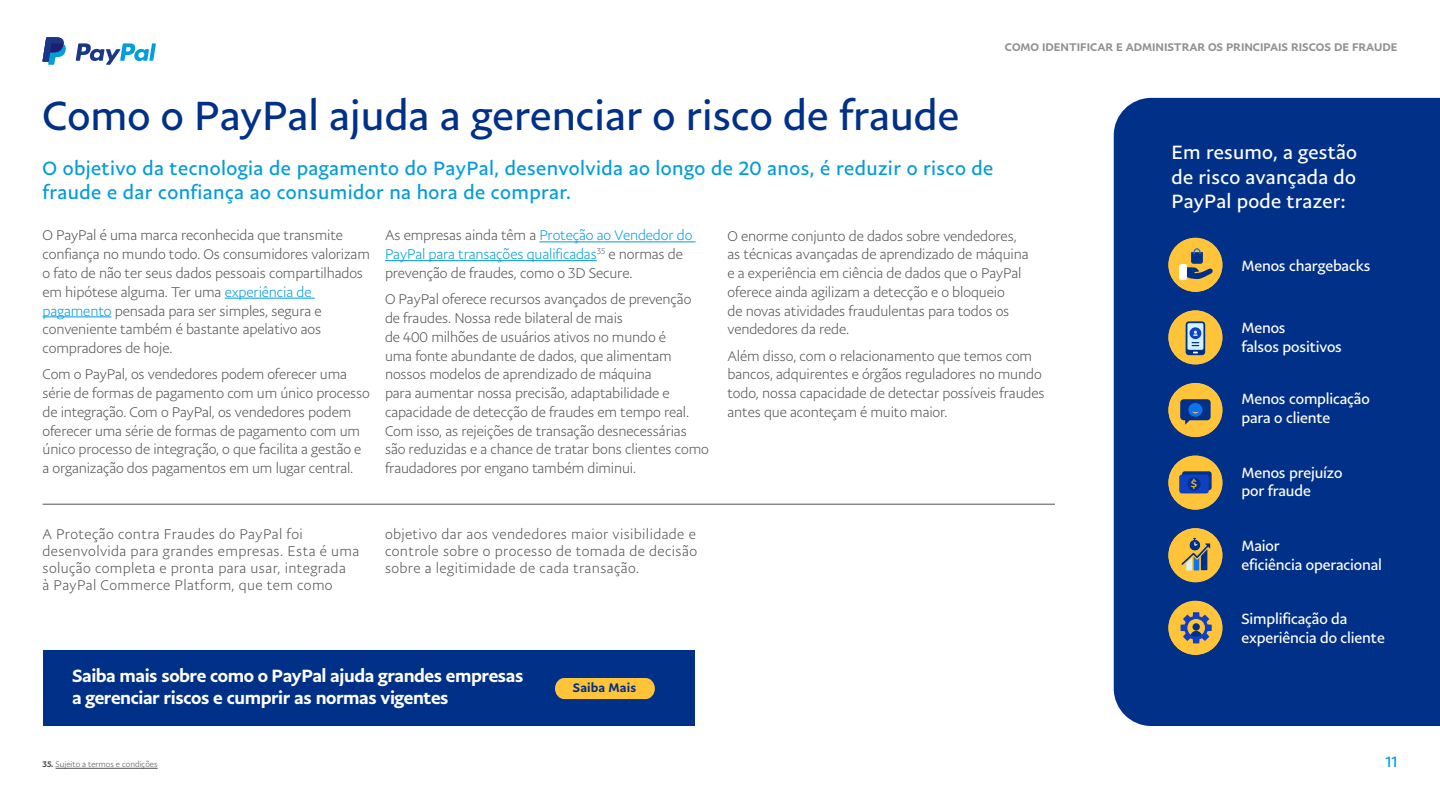
<style>
.page{position:relative;width:1440px;height:810px;background:#fff}
.page>*{position:absolute;margin:0;border:0;box-sizing:border-box;transform-origin:0 0}
.t1{font:41.25px "Pay Pal Sans Big";color:#003087}
.t2{font:19.5px/24.8px "Pay Pal Sans Big";letter-spacing:.02em;color:#009cde}
.t3{font:19.5px/24.8px "Pay Pal Sans Big";letter-spacing:.01em;color:#fff;text-align:justify}
.t4{font:500 18px/21.8px "Pay Pal Sans Big";letter-spacing:-.025em;color:#fff}
.t5{font:15px/18.8px "Pay Pal Sans Big";letter-spacing:-.01em;color:#fff}
.t6{font:15px "Pay Pal Sans Big";color:#009cde}
.t7{font:300 14.25px/18.8px "Pay Pal Sans Big";letter-spacing:-.01em;color:#515354}
.t8{font:300 14.25px/17.1px "Pay Pal Sans Big";letter-spacing:.025em;color:#515354}
.t9{font:500 12.52px "Pay Pal Sans Big";letter-spacing:.01em;color:#003087}
.t10{font:12.3px "Pay Pal Sans Big";color:#ffc43a}
.t11{font:500 11.25px "Pay Pal Sans Big";color:#909191}
.t12{font:300 8.25px "Pay Pal Sans Big";color:#515354}
.s1{color:#009cde}
.s2{font-weight:500}
</style>
<div class="page">
<svg style="left:76px;top:43px;width:80px;height:22px"></svg>
<svg style="left:43px;top:37px;width:23px;height:28px"></svg>
<div style="left:1114px;top:98px;width:326px;height:628px;background:#003087"></div>
<hr style="left:225px;top:298px;width:90px;height:1px;background:#009cde">
<hr style="left:43px;top:317px;width:68px;height:1px;background:#009cde">
<hr style="left:43px;top:504px;width:1012px;height:1px;background:#515354">
<hr style="left:539px;top:242px;width:157px;height:1px;background:#009cde">
<hr style="left:385px;top:260px;width:212px;height:1px;background:#009cde">
<div style="left:1168px;top:238px;width:54px;height:54px;background:#ffc43a;border-radius:50%"></div>
<div style="left:1180px;top:265px;width:6px;height:15px;background:#fff"></div>
<div style="left:1179px;top:264px;width:8px;height:16px;border:1px solid #fff"></div>
<svg style="left:1184px;top:248px;width:29px;height:31px"></svg>
<div style="left:1168px;top:310px;width:54px;height:54px;background:#ffc43a;border-radius:50%"></div>
<svg style="left:1186px;top:321px;width:19px;height:34px"></svg>
<svg style="left:1187px;top:323px;width:16px;height:27px"></svg>
<div style="left:1190px;top:327px;width:11px;height:12px;background:#0f40c2;border-radius:50%"></div>
<svg style="left:1193px;top:330px;width:5px;height:6px"></svg>
<svg style="left:1192px;top:342px;width:7px;height:4px"></svg>
<div style="left:1168px;top:383px;width:54px;height:54px;background:#ffc43a;border-radius:50%"></div>
<svg style="left:1180px;top:399px;width:31px;height:26px"></svg>
<div style="left:1168px;top:456px;width:54px;height:54px;background:#ffc43a;border-radius:50%"></div>
<div style="left:1182px;top:471px;width:30px;height:19px;background:linear-gradient(to right,#003087,#003088);border-radius:3px"></div>
<div style="left:1179px;top:475px;width:30px;height:18px;background:#0f40c2;border-radius:3px"></div>
<div style="left:1187px;top:477px;width:14px;height:14px;background:#003087;border-radius:50%"></div>
<div style="left:1168px;top:528px;width:54px;height:54px;background:#ffc43a;border-radius:50%"></div>
<svg style="left:1181px;top:538px;width:29px;height:32px"></svg>
<div style="left:1168px;top:601px;width:54px;height:54px;background:#ffc43a;border-radius:50%"></div>
<svg style="left:1181px;top:612px;width:31px;height:31px"></svg>
<div style="left:43px;top:650px;width:651px;height:76px;background:#003087"></div>
<div style="left:555px;top:678px;width:100px;height:21px;background:#ffc43a"></div>
<hr style="left:56px;top:768px;width:102px;height:1px;background:#515354">
<p class="t11" style="left:1005px;top:40px;width:394px">COMO IDENTIFICAR E ADMINISTRAR OS PRINCIPAIS RISCOS DE FRAUDE</p>
<h1 class="t1" style="left:43px;top:90px;width:918px">Como o PayPal ajuda a gerenciar o risco de fraude</h1>
<h2 class="t2" style="left:43px;top:155px;width:952px">O objetivo da tecnologia de pagamento do PayPal, desenvolvida ao longo de 20 anos, é reduzir o risco de fraude e dar confiança ao consumidor na hora de comprar.</h2>
<h2 class="t3" style="left:1171px;top:139px;width:187px">Em resumo, a gestão de risco avançada do PayPal pode trazer:</h2>
<p class="t7" style="left:43px;top:226px;width:329px">O PayPal é uma marca reconhecida que transmite confiança no mundo todo. Os consumidores valorizam o fato de não ter seus dados pessoais compartilhados em hipótese alguma. Ter uma <span class="s1">experiência de pagamento</span> pensada para ser simples, segura e conveniente também é bastante apelativo aos compradores de hoje.</p>
<p class="t7" style="left:43px;top:365px;width:329px">Com o PayPal, os vendedores podem oferecer uma série de formas de pagamento com um único processo de integração. Com o PayPal, os vendedores podem oferecer uma série de formas de pagamento com um único processo de integração, o que facilita a gestão e a organização dos pagamentos em um lugar central.</p>
<p class="t7" style="left:385px;top:226px;width:309px">As empresas ainda têm a <span class="s1">Proteção ao Vendedor do<br>PayPal para transações qualificadas</span><sup>35</sup> e normas de prevenção de fraudes, como o 3D Secure.</p>
<p class="t7" style="left:385px;top:290px;width:325px">O PayPal oferece recursos avançados de prevenção de fraudes. Nossa rede bilateral de mais<br>de 400 milhões de usuários ativos no mundo é<br>uma fonte abundante de dados, que alimentam nossos modelos de aprendizado de máquina<br>para aumentar nossa precisão, adaptabilidade e capacidade de detecção de fraudes em tempo real.<br>Com isso, as rejeições de transação desnecessárias são reduzidas e a chance de tratar bons clientes como fraudadores por engano também diminui.</p>
<p class="t7" style="left:727px;top:226px;width:303px">O enorme conjunto de dados sobre vendedores, as técnicas avançadas de aprendizado de máquina e a experiência em ciência de dados que o PayPal oferece ainda agilizam a detecção e o bloqueio<br>de novas atividades fraudulentas para todos os vendedores da rede.</p>
<p class="t7" style="left:727px;top:346px;width:319px">Além disso, com o relacionamento que temos com bancos, adquirentes e órgãos reguladores no mundo todo, nossa capacidade de detectar possíveis fraudes antes que aconteçam é muito maior.</p>
<p class="t8" style="left:43px;top:525px;width:318px">A Proteção contra Fraudes do PayPal foi desenvolvida para grandes empresas. Esta é uma solução completa e pronta para usar, integrada<br>à PayPal Commerce Platform, que tem como</p>
<p class="t7" style="left:385px;top:525px;width:314px;line-height:17.1px;text-align:justify">objetivo dar aos vendedores maior visibilidade e controle sobre o processo de tomada de decisão sobre a legitimidade de cada transação.</p>
<p class="t4" style="left:72px;top:664px;width:453px">Saiba mais sobre como o PayPal ajuda grandes empresas a gerenciar riscos e cumprir as normas vigentes</p>
<p class="t12" style="left:43px;top:760px;width:117px"><span class="s2">35.</span> Sujeito a termos e condições</p>
<p class="t9" style="left:573px;top:680px;width:65px">Saiba Mais</p>
<p class="t10" style="left:1191px;top:476px;width:8px">$</p>
<p class="t5" style="left:1241px;top:256px;width:131px">Menos chargebacks</p>
<p class="t5" style="left:1241px;top:318px;width:102px">Menos<br>falsos positivos</p>
<p class="t5" style="left:1241px;top:389px;width:130px">Menos complicação para o cliente</p>
<p class="t5" style="left:1241px;top:463px;width:103px">Menos prejuízo por fraude</p>
<p class="t5" style="left:1241px;top:537px;width:142px">Maior<br>eficiência operacional</p>
<p class="t5" style="left:1241px;top:609px;width:145px">Simplificação da experiência do cliente</p>
<p class="t6" style="left:1385px;top:753px;width:14px">11</p>
</div>
